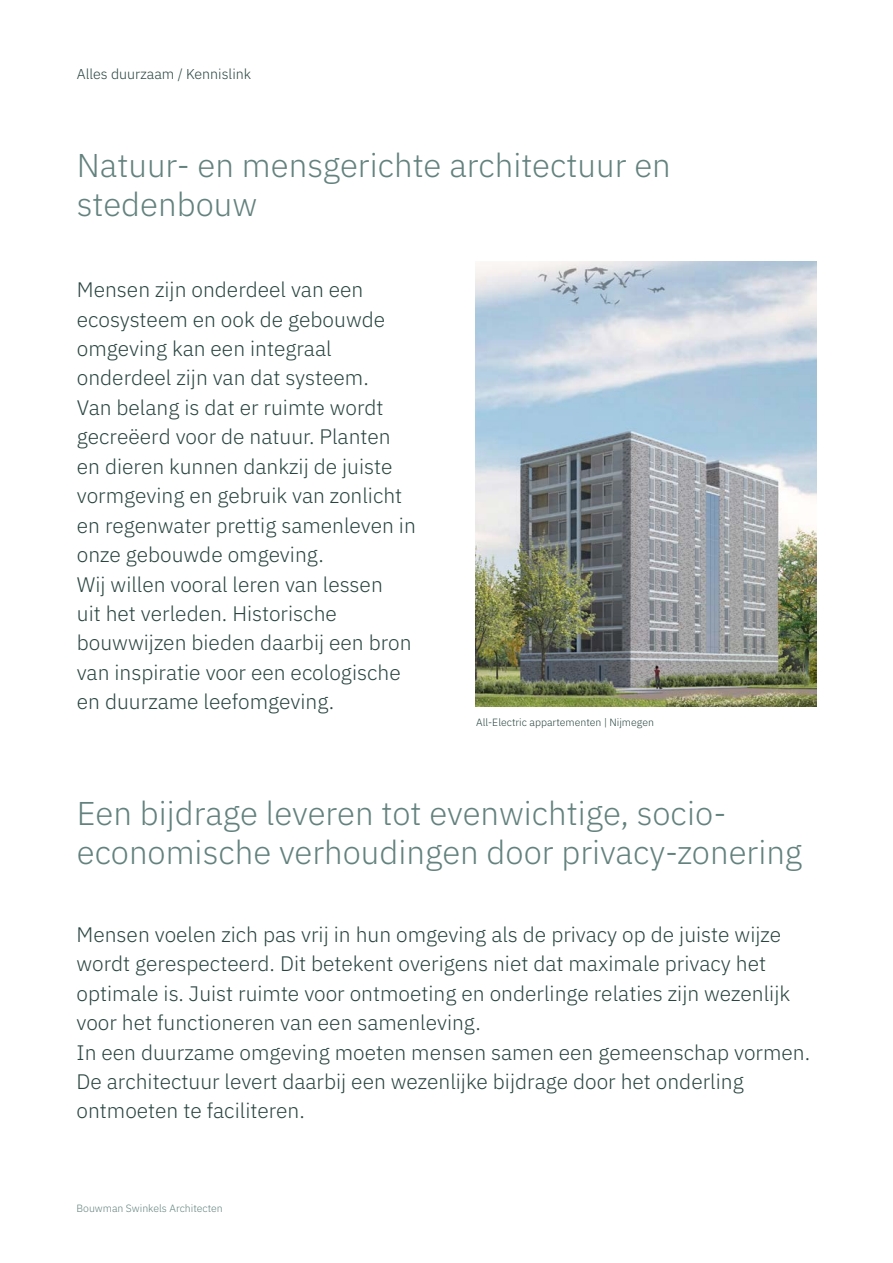
<style>
.page{position:relative;width:893px;height:1263px;background:#fff}
.page>*{position:absolute;margin:0;border:0;box-sizing:border-box;transform-origin:0 0}
.Titel_Kop_M_22{font:300 33px/39.3px "IBM Plex Sans";color:#63827d}
.Intro_en_inleiding_M_14{font:300 21px/29.4px "IBM Plex Sans";color:#294540}
.t1{font:300 14.25px "IBM Plex Sans";color:#294540}
.Onderschrift_XS_7{font:300 10.5px "IBM Plex Sans";color:#294540}
.t2{font:300 10.5px "IBM Plex Sans";color:#63827d}
</style>
<div class="page">
<img style="left:476px;top:261px;width:340px;height:446px">
<p class="t1" style="left:77px;top:63px;width:176px">Alles duurzaam / Kennislink</p>
<p class="Titel_Kop_M_22" style="left:77px;top:143px;width:595px">Natuur- en mensgerichte architectuur en</p>
<p class="Titel_Kop_M_22" style="left:77px;top:182px;width:182px">stedenbouw</p>
<p class="Intro_en_inleiding_M_14" style="left:77px;top:273px;width:341px">Mensen zijn onderdeel van een ecosysteem en ook de gebouwde omgeving kan een integraal onderdeel zijn van dat systeem.<br>Van belang is dat er ruimte wordt gecreëerd voor de natuur. Planten en dieren kunnen dankzij de juiste vormgeving en gebruik van zonlicht en regenwater prettig samenleven in onze gebouwde omgeving.</p>
<p class="Intro_en_inleiding_M_14" style="left:77px;top:568px;width:336px">Wij willen vooral leren van lessen uit het verleden. Historische bouwwijzen bieden daarbij een bron van inspiratie voor een ecologische en duurzame leefomgeving.</p>
<p class="Onderschrift_XS_7" style="left:476px;top:715px;width:179px">All-Electric appartementen | Nijmegen</p>
<p class="Titel_Kop_M_22" style="left:77px;top:790px;width:727px">Een bijdrage leveren tot evenwichtige, socio&shy;economische verhoudingen door privacy-zonering</p>
<p class="Intro_en_inleiding_M_14" style="left:77px;top:918px;width:715px">Mensen voelen zich pas vrij in hun omgeving als de privacy op de juiste wijze wordt gerespecteerd. Dit betekent overigens niet dat maximale privacy het optimale is. Juist ruimte voor ontmoeting en onderlinge relaties zijn wezenlijk voor het functioneren van een samenleving.</p>
<p class="Intro_en_inleiding_M_14" style="left:77px;top:1036px;width:735px">In een duurzame omgeving moeten mensen samen een gemeenschap vormen.<br>De architectuur levert daarbij een wezenlijke bijdrage door het onderling ontmoeten te faciliteren.</p>
<p class="t2" style="left:77px;top:1200px;width:148px">Bouwman Swinkels Architecten</p>
</div>
